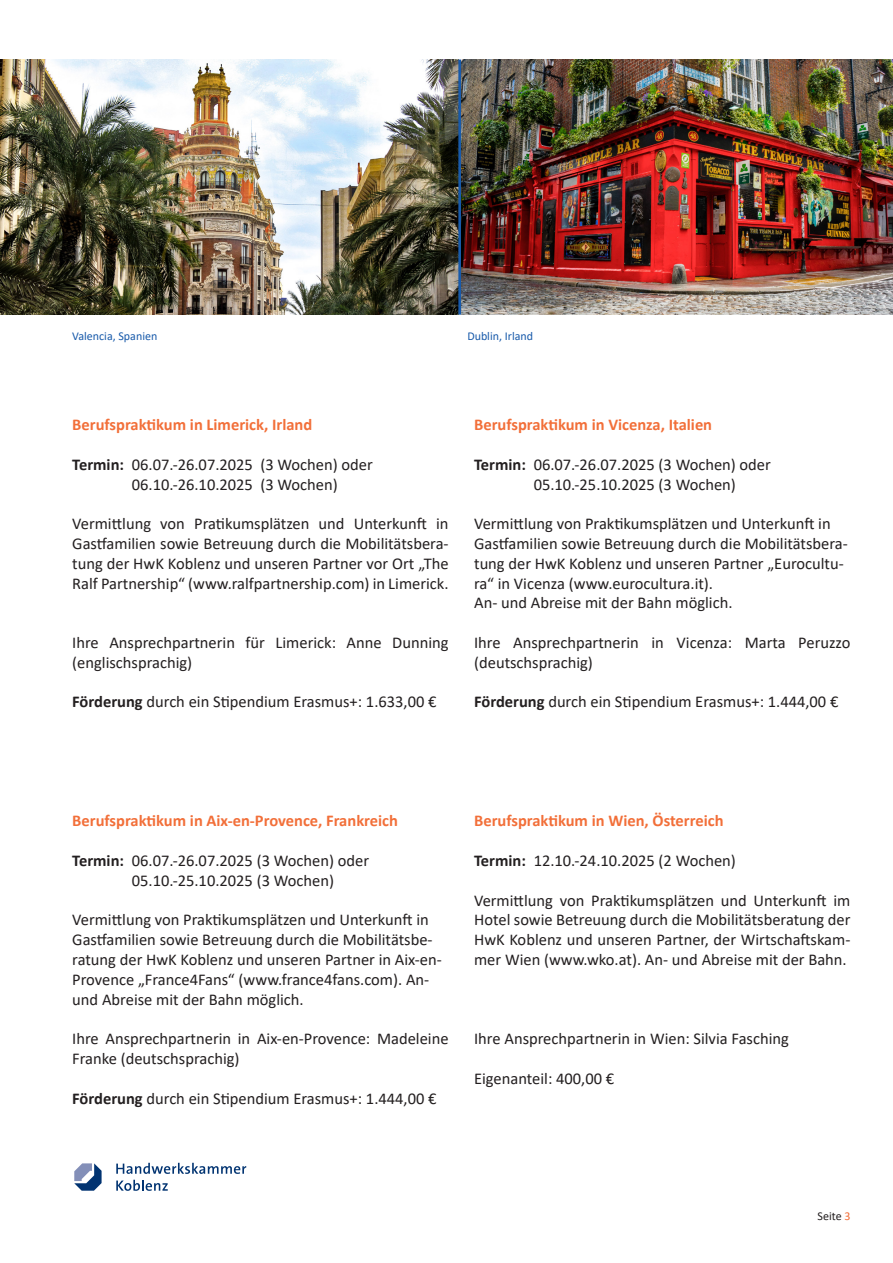
<style>
.page{position:relative;width:893px;height:1263px;background:#fff}
.page>*{position:absolute;margin:0;border:0;box-sizing:border-box;transform-origin:0 0}
.Fliestext{font:16.5px/19.8px "Calibri";color:#231f20}
.Zwischenüberschrift_12__orange{font:700 16.5px "Calibri";color:#f26f39}
.Marginaltext_8__orange_linksbündig{font:12px "Calibri";color:#185aaa}
.t1{font:12px "Calibri";color:#231f20}
.s1{font-weight:700}
.s2{color:#f26f39}
</style>
<div class="page">
<svg style="left:74px;top:1163px;width:172px;height:28px"></svg>
<img style="left:0;top:60px;width:458px;height:255px">
<hr style="left:458px;top:60px;width:3px;height:255px;background:#185aaa">
<img style="left:461px;top:60px;width:432px;height:255px">
<p class="Marginaltext_8__orange_linksbündig" style="left:72px;top:328px;width:87px">Valencia, Spanien</p>
<p class="Marginaltext_8__orange_linksbündig" style="left:467px;top:328px;width:67px">Dublin, Irland</p>
<p class="Zwischenüberschrift_12__orange" style="left:72px;top:413px;width:241px">Berufspraktikum in Limerick, Irland</p>
<p class="Fliestext" style="left:132px;top:454px;width:242px;text-indent:-60px"><span class="s1">Termin:</span> 06.07.-26.07.2025 (3 Wochen) oder<br>06.10.-26.10.2025 (3 Wochen)</p>
<p class="Fliestext" style="left:72px;top:513px;width:378px;text-align:justify">Vermittlung von Pratikumsplätzen und Unterkunft in Gastfamilien sowie Betreuung durch die Mobilitätsbera&shy;tung der HwK Koblenz und unseren Partner vor Ort „The Ralf Partnership“ (www.ralfpartnership.com) in Limerick.</p>
<p class="Fliestext" style="left:72px;top:632px;width:378px">Ihre Ansprechpartnerin für Limerick: Anne Dunning (englischsprachig)</p>
<p class="Fliestext" style="left:72px;top:692px;width:366px"><span class="s1">Förderung</span> durch ein Stipendium Erasmus+: 1.633,00 €</p>
<p class="Zwischenüberschrift_12__orange" style="left:474px;top:413px;width:240px">Berufspraktikum in Vicenza, Italien</p>
<p class="Fliestext" style="left:534px;top:454px;width:239px;text-indent:-60px"><span class="s1">Termin:</span> 06.07.-26.07.2025 (3 Wochen) oder<br>05.10.-25.10.2025 (3 Wochen)</p>
<p class="Fliestext" style="left:474px;top:513px;width:375px">Vermittlung von Praktikumsplätzen und Unterkunft in Gastfamilien sowie Betreuung durch die Mobilitätsbera&shy;tung der HwK Koblenz und unseren Partner „Eurocultu&shy;ra“ in Vicenza (www.eurocultura.it).<br>An- und Abreise mit der Bahn möglich.</p>
<p class="Fliestext" style="left:474px;top:632px;width:378px">Ihre Ansprechpartnerin in Vicenza: Marta Peruzzo (deutschsprachig)</p>
<p class="Fliestext" style="left:474px;top:692px;width:366px"><span class="s1">Förderung</span> durch ein Stipendium Erasmus+: 1.444,00 €</p>
<p class="Zwischenüberschrift_12__orange" style="left:72px;top:809px;width:327px">Berufspraktikum in Aix-en-Provence, Frankreich</p>
<p class="Fliestext" style="left:132px;top:850px;width:239px;text-indent:-60px"><span class="s1">Termin:</span> 06.07.-26.07.2025 (3 Wochen) oder<br>05.10.-25.10.2025 (3 Wochen)</p>
<p class="Fliestext" style="left:72px;top:909px;width:371px">Vermittlung von Praktikumsplätzen und Unterkunft in Gastfamilien sowie Betreuung durch die Mobilitätsbe&shy;ratung der HwK Koblenz und unseren Partner in Aix-en-Provence „France4Fans“ (www.france4fans.com). An&shy;und Abreise mit der Bahn möglich.</p>
<p class="Fliestext" style="left:72px;top:1028px;width:378px">Ihre Ansprechpartnerin in Aix-en-Provence: Madeleine<br>Franke (deutschsprachig)</p>
<p class="Fliestext" style="left:72px;top:1088px;width:366px"><span class="s1">Förderung</span> durch ein Stipendium Erasmus+: 1.444,00 €</p>
<p class="Zwischenüberschrift_12__orange" style="left:474px;top:809px;width:251px">Berufspraktikum in Wien, Österreich</p>
<p class="Fliestext" style="left:474px;top:850px;width:263px"><span class="s1">Termin:</span> 12.10.-24.10.2025 (2 Wochen)</p>
<p class="Fliestext" style="left:474px;top:890px;width:378px;text-align:justify">Vermittlung von Praktikumsplätzen und Unterkunft im Hotel sowie Betreuung durch die Mobilitätsberatung der HwK Koblenz und unseren Partner, der Wirtschaftskam&shy;mer Wien (www.wko.at). An- und Abreise mit der Bahn.</p>
<p class="Fliestext" style="left:474px;top:1028px;width:316px">Ihre Ansprechpartnerin in Wien: Silvia Fasching</p>
<p class="Fliestext" style="left:474px;top:1068px;width:142px">Eigenanteil: 400,00 €</p>
<p class="t1" style="left:817px;top:1208px;width:34px">Seite <span class="s2">3</span></p>
</div>
